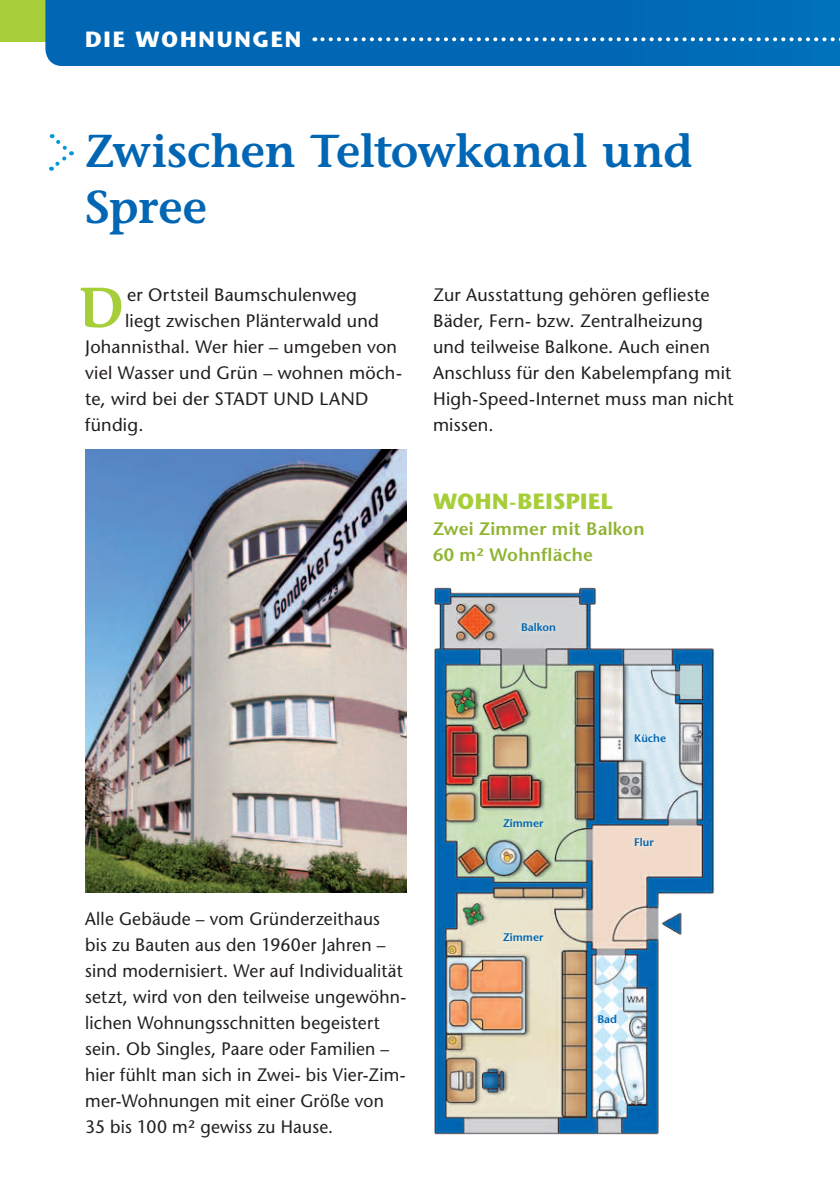
<style>
.page{position:relative;width:840px;height:1191px;background:#fff}
.page>*{position:absolute;margin:0;border:0;box-sizing:border-box;transform-origin:0 0}
.t1{font:600 56px "Stone Informal";color:#a6ce39}
.t2{font:600 46px/56px "Stone Informal";letter-spacing:-.015em;color:#0166b3}
.t3{font:700 22px "Stone Sans";letter-spacing:.02em;color:#a6ce39}
.t4{font:700 22px "Stone Sans";letter-spacing:.08em;color:#fff}
.t5{font:18px/26px "Stone Sans";letter-spacing:.015em;color:#231f20}
.t6{font:600 18px/26px "Stone Sans";letter-spacing:.015em;color:#8fb431}
.t7{font:600 11px "Stone Sans";color:#0166b3}
</style>
<div class="page">
<div style="left:0;top:0;width:839px;height:41px;background:#a6ce39"></div>
<div style="left:45px;top:0;width:277px;height:66px;background:#0166b3"></div>
<img style="left:434px;top:587px;width:280px;height:548px">
<svg style="left:322px;top:0;width:518px;height:66px;background:#066cb6"></svg>
<svg style="left:49px;top:134px;width:24px;height:37px"></svg>
<img style="left:85px;top:450px;width:321px;height:442px">
<div style="left:591px;top:1008px;width:31px;height:21px;background:#fff;opacity:.6"></div>
<div style="left:628px;top:727px;width:43px;height:21px;background:#daeaf2"></div>
<div style="left:628px;top:832px;width:31px;height:20px;background:#f1dbcb"></div>
<div style="left:497px;top:813px;width:51px;height:19px;background:#cee2be"></div>
<div style="left:497px;top:927px;width:51px;height:19px;background:#ebe6cf"></div>
<div style="left:515px;top:616px;width:45px;height:20px;background:#d3d4d5"></div>
<p class="t4" style="left:85px;top:25px;width:217px">DIE WOHNUNGEN</p>
<h2 class="t2" style="left:85px;top:122px;width:608px">Zwischen Teltowkanal und<br>Spree</h2>
<p class="t5" style="left:127px;top:281px;width:231px">er Ortsteil Baumschulenweg</p>
<p class="t5" style="left:125px;top:307px;width:255px">liegt zwischen Plänterwald und</p>
<p class="t5" style="left:85px;top:333px;width:313px">Johannisthal. Wer hier – umgeben von</p>
<p class="t5" style="left:85px;top:359px;width:318px">viel Wasser und Grün – wohnen möch-</p>
<p class="t5" style="left:85px;top:385px;width:285px">te, wird bei der STADT UND LAND</p>
<p class="t5" style="left:85px;top:411px;width:60px">fündig.</p>
<h1 class="t1" style="left:79px;top:273px;width:47px">D</h1>
<p class="t5" style="left:433px;top:281px;width:302px">Zur Ausstattung gehören geflieste<br>Bäder, Fern- bzw. Zentralheizung und teilweise Balkone. Auch einen<br>Anschluss für den Kabelempfang mit<br>High-Speed-Internet muss man nicht missen.</p>
<p class="t3" style="left:433px;top:487px;width:181px">WOHN-BEISPIEL</p>
<p class="t6" style="left:433px;top:515px;width:213px">Zwei Zimmer mit Balkon<br>60 m² Wohnfläche</p>
<p class="t5" style="left:85px;top:905px;width:322px">Alle Gebäude – vom Gründerzeithaus<br>bis zu Bauten aus den 1960er Jahren – sind modernisiert. Wer auf Individualität setzt, wird von den teilweise ungewöhn&shy;lichen Wohnungsschnitten begeistert sein. Ob Singles, Paare oder Familien – hier fühlt man sich in Zwei- bis Vier-Zim&shy;mer-Wohnungen mit einer Größe von 35 bis 100 m² gewiss zu Hause.</p>
<p class="t7" style="left:520px;top:620px;width:36px">Balkon</p>
<p class="t7" style="left:503px;top:816px;width:42px">Zimmer</p>
<p class="t7" style="left:503px;top:930px;width:42px">Zimmer</p>
<p class="t7" style="left:634px;top:731px;width:33px">Küche</p>
<p class="t7" style="left:634px;top:835px;width:21px">Flur</p>
<p class="t7" style="left:597px;top:1012px;width:21px">Bad</p>
</div>
